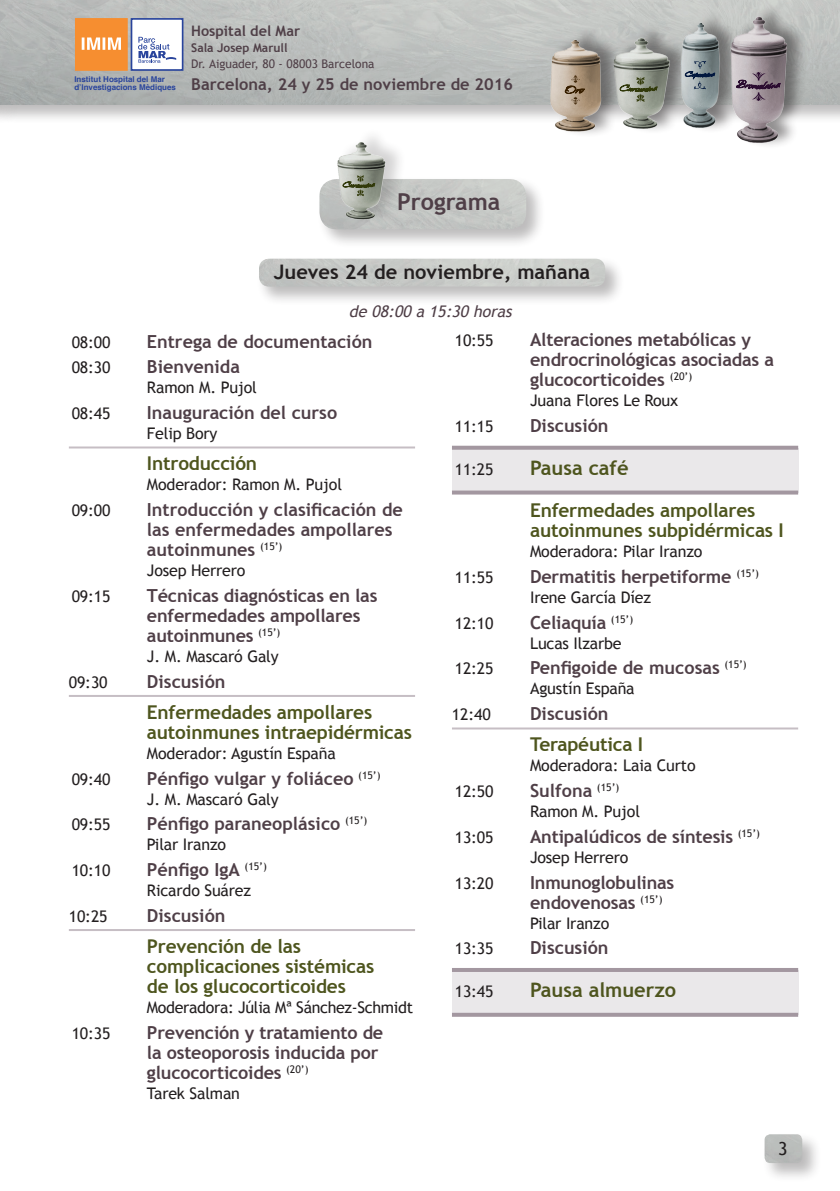
<style>
.page{position:relative;width:840px;height:1191px;background:#fff}
.page>*{position:absolute;margin:0;border:0;box-sizing:border-box;transform-origin:0 0}
.t1{font:700 23.4px "Trebuchet MS";color:#4f3f47}
.t2{font:700 20px "Trebuchet MS";color:#231f20}
.t3{font:700 20px "Trebuchet MS";color:#4e551e}
.t4{font:700 19px/20px "Trebuchet MS";letter-spacing:-.01em;color:#4e551e}
.t5{font:700 18px/20px "Trebuchet MS";letter-spacing:-.01em;color:#4f3f47}
.t6{font:18px "Trebuchet MS";color:#231f20}
.t7{font:700 16.4px "Trebuchet MS";color:#4f3f47}
.t8{font:16px "Trebuchet MS";letter-spacing:-.01em;color:#231f20}
.t9{font:italic 16px "Trebuchet MS";color:#4f3f47}
.t10{font:700 14.4px "Trebuchet MS";color:#4f3f47}
.t11{font:12px "Trebuchet MS";color:#4f3f47}
.t12{font:700 12px "Trebuchet MS";color:#4f3f47}
.t13{font:700 8px/8px "Helvetica";color:#29449c}
</style>
<div class="page">
<div style="left:451px;top:970px;width:346px;height:45px;background:#eae8ea"></div>
<div style="left:451px;top:448px;width:346px;height:45px;background:#eae8ea"></div>
<div style="left:761px;top:1131px;width:60px;height:51px;background:#231f20;opacity:.3"></div>
<img style="left:764px;top:1134px;width:37px;height:29px">
<div style="left:0;top:0;width:839px;height:124px;background:#231f20;opacity:.3"></div>
<img style="left:0;top:0;width:839px;height:105px">
<div style="left:613px;top:23px;width:77px;height:112px;background:#231f20;opacity:.5"></div>
<img style="left:606px;top:4px;width:68px;height:128px">
<svg style="left:622px;top:77px;width:35px;height:25px"></svg>
<img style="left:675px;top:7px;width:49px;height:125px">
<svg style="left:684px;top:61px;width:30px;height:28px"></svg>
<div style="left:731px;top:3px;width:77px;height:146px;background:#231f20;opacity:.5"></div>
<img style="left:722px;top:8px;width:75px;height:141px">
<svg style="left:735px;top:72px;width:45px;height:29px"></svg>
<div style="left:550px;top:26px;width:72px;height:112px;background:#231f20;opacity:.5"></div>
<img style="left:549px;top:29px;width:60px;height:106px">
<svg style="left:564px;top:75px;width:20px;height:30px"></svg>
<div style="left:131px;top:18px;width:52px;height:53px;background:#fff;border:2px solid #29449c"></div>
<svg style="left:138px;top:37px;width:38px;height:26px"></svg>
<div style="left:75px;top:18px;width:53px;height:53px;background:#f68e30;border:2px solid #f68e30"></div>
<svg style="left:82px;top:37px;width:39px;height:13px"></svg>
<div style="left:317px;top:176px;width:228px;height:72px;background:#231f20;opacity:.3"></div>
<img style="left:319px;top:179px;width:207px;height:50px">
<div style="left:338px;top:127px;width:68px;height:98px;background:#231f20;opacity:.2"></div>
<img style="left:331px;top:113px;width:58px;height:109px">
<svg style="left:343px;top:175px;width:32px;height:21px"></svg>
<div style="left:256px;top:256px;width:368px;height:50px;background:#231f20;opacity:.3"></div>
<img style="left:259px;top:259px;width:346px;height:27px">
<hr style="left:69px;top:446px;width:346px;height:2px;background:#c6bec4">
<hr style="left:69px;top:695px;width:346px;height:2px;background:#c6bec4">
<hr style="left:69px;top:929px;width:346px;height:2px;background:#c6bec4">
<svg style="left:451px;top:446px;width:346px;height:4px"></svg>
<svg style="left:451px;top:490px;width:346px;height:4px"></svg>
<hr style="left:451px;top:727px;width:346px;height:2px;background:#c6bec4">
<hr style="left:451px;top:968px;width:346px;height:4px;background:#a397a0">
<svg style="left:451px;top:1012px;width:346px;height:4px"></svg>
<p class="t13" style="left:74px;top:75px;width:103px">Institut Hospital del Mar d’Investigacions Mèdiques</p>
<p class="t10" style="left:191px;top:22px;width:110px">Hospital del Mar</p>
<p class="t12" style="left:191px;top:40px;width:98px">Sala Josep Marull</p>
<p class="t11" style="left:191px;top:57px;width:185px">Dr. Aiguader, 80 - 08003 Barcelona</p>
<p class="t7" style="left:191px;top:74px;width:323px">Barcelona, 24 y 25 de noviembre de 2016</p>
<p class="t1" style="left:397px;top:187px;width:104px">Programa</p>
<p class="t2" style="left:274px;top:260px;width:317px">Jueves 24 de noviembre, mañana</p>
<p class="t9" style="left:349px;top:302px;width:168px">de 08:00 a 15:30 horas</p>
<p class="t8" style="left:72px;top:333px;width:40px">08:00</p>
<p class="t5" style="left:147px;top:331px;width:227px">Entrega de documentación</p>
<p class="t8" style="left:72px;top:358px;width:40px">08:30</p>
<p class="t5" style="left:147px;top:357px;width:94px">Bienvenida</p>
<p class="t8" style="left:147px;top:378px;width:111px">Ramon M. Pujol</p>
<p class="t8" style="left:72px;top:404px;width:40px">08:45</p>
<p class="t5" style="left:147px;top:403px;width:192px">Inauguración del curso</p>
<p class="t8" style="left:147px;top:424px;width:72px">Felip Bory</p>
<p class="t4" style="left:147px;top:454px;width:112px">Introducción</p>
<p class="t8" style="left:147px;top:475px;width:196px">Moderador: Ramon M. Pujol</p>
<p class="t8" style="left:72px;top:501px;width:40px">09:00</p>
<p class="t5" style="left:147px;top:500px;width:257px">Introducción y clasificación de las enfermedades ampollares autoinmunes <sup>(15’)</sup></p>
<p class="t8" style="left:147px;top:561px;width:100px">Josep Herrero</p>
<p class="t8" style="left:72px;top:587px;width:40px">09:15</p>
<p class="t5" style="left:147px;top:585px;width:232px">Técnicas diagnósticas en las enfermedades ampollares autoinmunes <sup>(15’)</sup></p>
<p class="t8" style="left:147px;top:647px;width:133px">J. M. Mascaró Galy</p>
<p class="t8" style="left:69px;top:672px;width:40px">09:30</p>
<p class="t5" style="left:147px;top:671px;width:80px">Discusión</p>
<p class="t4" style="left:147px;top:702px;width:266px">Enfermedades ampollares autoinmunes intraepidérmicas</p>
<p class="t8" style="left:147px;top:744px;width:190px">Moderador: Agustín España</p>
<p class="t8" style="left:72px;top:769px;width:40px">09:40</p>
<p class="t5" style="left:147px;top:768px;width:235px">Pénfigo vulgar y foliáceo <sup>(15’)</sup></p>
<p class="t8" style="left:147px;top:789px;width:133px">J. M. Mascaró Galy</p>
<p class="t8" style="left:72px;top:815px;width:40px">09:55</p>
<p class="t5" style="left:147px;top:814px;width:222px">Pénfigo paraneoplásico <sup>(15’)</sup></p>
<p class="t8" style="left:147px;top:835px;width:81px">Pilar Iranzo</p>
<p class="t8" style="left:72px;top:861px;width:40px">10:10</p>
<p class="t5" style="left:147px;top:859px;width:121px">Pénfigo IgA <sup>(15’)</sup></p>
<p class="t8" style="left:147px;top:881px;width:106px">Ricardo Suárez</p>
<p class="t8" style="left:69px;top:906px;width:40px">10:25</p>
<p class="t5" style="left:147px;top:905px;width:80px">Discusión</p>
<p class="t4" style="left:147px;top:936px;width:229px">Prevención de las complicaciones sistémicas de los glucocorticoides</p>
<p class="t8" style="left:147px;top:998px;width:267px">Moderadora: Júlia Mª Sánchez-Schmidt</p>
<p class="t8" style="left:72px;top:1023px;width:40px">10:35</p>
<p class="t5" style="left:147px;top:1022px;width:238px">Prevención y tratamiento de la osteoporosis inducida por glucocorticoides <sup>(20’)</sup></p>
<p class="t8" style="left:147px;top:1083px;width:94px">Tarek Salman</p>
<p class="t8" style="left:454px;top:331px;width:40px">10:55</p>
<p class="t5" style="left:529px;top:330px;width:245px">Alteraciones metabólicas y endrocrinológicas asociadas a glucocorticoides <sup>(20’)</sup></p>
<p class="t8" style="left:529px;top:391px;width:149px">Juana Flores Le Roux</p>
<p class="t8" style="left:454px;top:417px;width:40px">11:15</p>
<p class="t5" style="left:529px;top:415px;width:80px">Discusión</p>
<p class="t8" style="left:454px;top:459px;width:40px">11:25</p>
<p class="t3" style="left:529px;top:455px;width:100px">Pausa café</p>
<p class="t4" style="left:529px;top:500px;width:255px">Enfermedades ampollares autoinmunes subpidérmicas I</p>
<p class="t8" style="left:529px;top:542px;width:174px">Moderadora: Pilar Iranzo</p>
<p class="t8" style="left:454px;top:568px;width:40px">11:55</p>
<p class="t5" style="left:529px;top:566px;width:230px">Dermatitis herpetiforme <sup>(15’)</sup></p>
<p class="t8" style="left:529px;top:588px;width:122px">Irene García Díez</p>
<p class="t8" style="left:454px;top:613px;width:40px">12:10</p>
<p class="t5" style="left:529px;top:612px;width:105px">Celiaquía <sup>(15’)</sup></p>
<p class="t8" style="left:529px;top:633px;width:93px">Lucas Ilzarbe</p>
<p class="t8" style="left:454px;top:659px;width:40px">12:25</p>
<p class="t5" style="left:529px;top:658px;width:218px">Penfigoide de mucosas <sup>(15’)</sup></p>
<p class="t8" style="left:529px;top:679px;width:106px">Agustín España</p>
<p class="t8" style="left:451px;top:705px;width:40px">12:40</p>
<p class="t5" style="left:529px;top:703px;width:80px">Discusión</p>
<p class="t4" style="left:529px;top:734px;width:115px">Terapéutica I</p>
<p class="t8" style="left:529px;top:756px;width:167px">Moderadora: Laia Curto</p>
<p class="t8" style="left:454px;top:782px;width:40px">12:50</p>
<p class="t5" style="left:529px;top:780px;width:91px">Sulfona <sup>(15’)</sup></p>
<p class="t8" style="left:529px;top:802px;width:111px">Ramon M. Pujol</p>
<p class="t8" style="left:454px;top:827px;width:40px">13:05</p>
<p class="t5" style="left:529px;top:826px;width:231px">Antipalúdicos de síntesis <sup>(15’)</sup></p>
<p class="t8" style="left:529px;top:847px;width:100px">Josep Herrero</p>
<p class="t8" style="left:454px;top:873px;width:40px">13:20</p>
<p class="t5" style="left:529px;top:872px;width:146px">Inmunoglobulinas endovenosas <sup>(15’)</sup></p>
<p class="t8" style="left:529px;top:913px;width:81px">Pilar Iranzo</p>
<p class="t8" style="left:454px;top:939px;width:40px">13:35</p>
<p class="t5" style="left:529px;top:937px;width:80px">Discusión</p>
<p class="t8" style="left:454px;top:981px;width:40px">13:45</p>
<p class="t3" style="left:529px;top:977px;width:148px">Pausa almuerzo</p>
<p class="t6" style="left:777px;top:1138px;width:11px">3</p>
</div>
